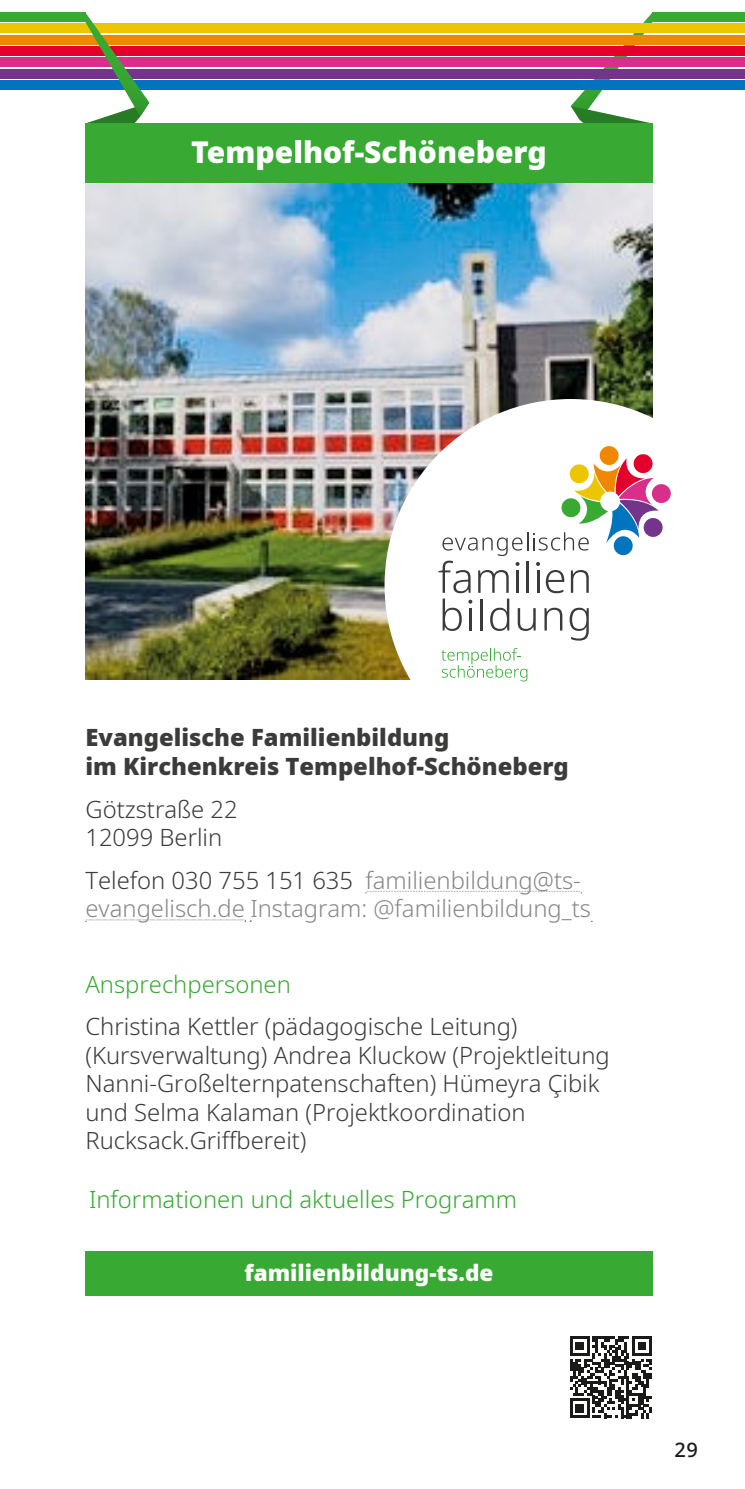
<style>
.page{position:relative;width:745px;height:1489px;background:#fff}
.page>*{position:absolute;margin:0;border:0;box-sizing:border-box;transform-origin:0 0}
.t1{font:900 30px "Noto Sans";color:#fff}
.t2{font:300 23.75px/28.5px "Noto Sans";color:#3b3b3a}
.t3{font:300 23.75px/28.5px "Noto Sans";color:#878786}
.t4{font:900 23.75px/28.5px "Noto Sans";color:#3b3b3a}
.t5{font:300 23.75px "Noto Sans";color:#38aa34}
.t6{font:900 22.5px "Noto Sans";color:#fff}
.t7{font:500 20px "Noto Sans";color:#1a1a18}
.s1{color:#3e3e40}
.s2{color:#3b3b3a}
</style>
<div class="page">
<svg style="left:570px;top:13px;width:82px;height:110px"></svg>
<div style="left:0;top:80px;width:744px;height:10px;background:#0075be"></div>
<div style="left:0;top:69px;width:744px;height:10px;background:#74348b"></div>
<div style="left:0;top:46px;width:744px;height:10px;background:#e4002c"></div>
<div style="left:0;top:35px;width:744px;height:9px;background:#f18700"></div>
<div style="left:0;top:23px;width:744px;height:10px;background:#edc500"></div>
<div style="left:0;top:58px;width:744px;height:9px;background:#d8308a"></div>
<div style="left:0;top:12px;width:85px;height:10px;background:#38aa34"></div>
<div style="left:652px;top:12px;width:92px;height:10px;background:#38aa34"></div>
<img style="left:85px;top:183px;width:567px;height:496px">
<img style="left:384px;top:399px;width:287px;height:283px">
<div style="left:85px;top:123px;width:567px;height:60px;background:#38aa34"></div>
<div style="left:85px;top:1251px;width:567px;height:44px;background:#38aa34"></div>
<svg style="left:85px;top:12px;width:64px;height:111px"></svg>
<svg style="left:570px;top:1336px;width:81px;height:82px"></svg>
<svg style="left:632px;top:454px;width:20px;height:19px"></svg>
<svg style="left:598px;top:445px;width:20px;height:20px"></svg>
<div style="left:642px;top:517px;width:20px;height:20px;background:#74348b;border-radius:50%"></div>
<div style="left:651px;top:483px;width:19px;height:20px;background:#d8308a;border-radius:50%"></div>
<svg style="left:438px;top:458px;width:220px;height:182px"></svg>
<svg style="left:441px;top:648px;width:86px;height:33px"></svg>
<svg style="left:85px;top:919px;width:166px;height:2px"></svg>
<svg style="left:365px;top:891px;width:216px;height:2px"></svg>
<svg style="left:744px;top:12px;width:1px;height:78px"></svg>
<p class="t1" style="left:191px;top:130px;width:357px">Tempelhof-Schöneberg</p>
<p class="t4" style="left:85px;top:723px;width:484px">Evangelische Familienbildung<br>im Kirchenkreis Temp<span class="s1">elho</span>f-Schöneberg</p>
<p class="t2" style="left:85px;top:795px;width:154px">Götzstraße 22<br>12099 Berlin</p>
<p class="t3" style="left:85px;top:866px;width:506px"><span class="s2">Telefon 030 755 151 635</span> familienbildung@ts&shy;evangelisch.de Instagram: @familienbildung_ts</p>
<p class="t5" style="left:85px;top:967px;width:207px">Ansprechpersonen</p>
<p class="t2" style="left:85px;top:1013px;width:525px">Christina Kettler (pädagogische Leitung) (Kursverwaltung) Andrea Kluckow (Projektleitung Nanni-Großelternpatenschaften) Hümeyra Çibik und Selma Kalaman (Projektkoordination Rucksack.Griffbereit)</p>
<p class="t5" style="left:89px;top:1182px;width:429px">Informationen und aktuelles Programm</p>
<p class="t6" style="left:244px;top:1255px;width:250px">familienbildung-ts.de</p>
<p class="t7" style="left:674px;top:1435px;width:25px">29</p>
</div>
